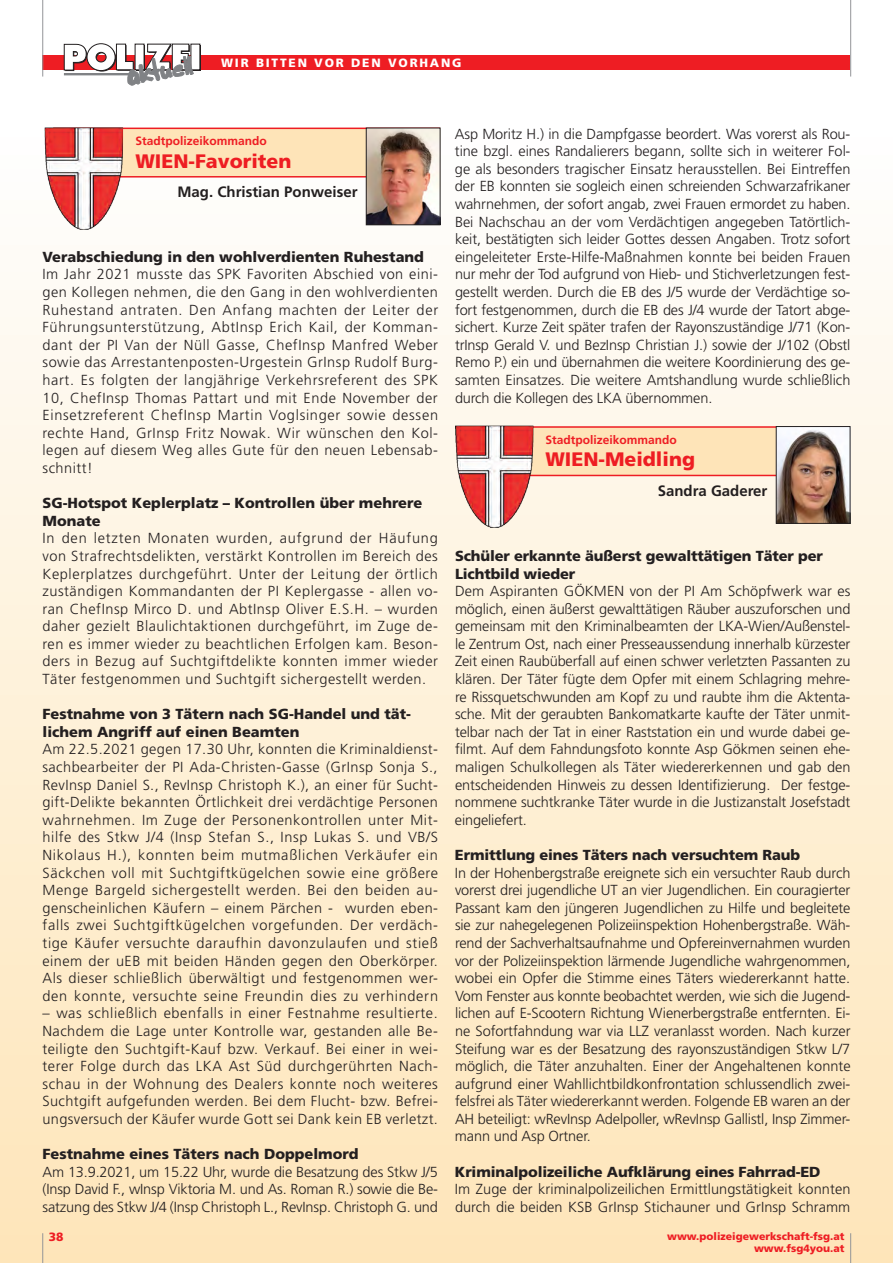
<style>
.page{position:relative;width:893px;height:1263px;background:#fff}
.page>*{position:absolute;margin:0;border:0;box-sizing:border-box;transform-origin:0 0}
.t1{font:900 19.5px "Frutiger";color:#ee1d23}
.t2{font:700 15px "Frutiger";color:#231f20}
.t3{font:300 14.55px/17.5px "Frutiger";letter-spacing:.005em;color:#231f20;text-align:justify}
.t4{font:900 14.55px/17.5px "Frutiger";color:#231f20}
.t5{font:700 12px "Frutiger";color:#ee1d23}
.t6{font:900 12px "Frutiger";letter-spacing:.15em;color:#fff}
.t7{font:900 12px "Frutiger";color:#ee1d23}
.t8{font:900 10.5px/12px "Frutiger";color:#ee1d23;text-align:right}
</style>
<div class="page">
<div style="left:0;top:128px;width:893px;height:1135px;background:linear-gradient(to bottom,#fefefd,#fee5b8)"></div>
<div style="left:43px;top:55px;width:807px;height:15px;background:#ee1d23"></div>
<hr style="left:42px;top:0;width:1px;height:77px;background:#939598">
<hr style="left:850px;top:0;width:1px;height:77px;background:#939598">
<hr style="left:42px;top:1233px;width:1px;height:30px;background:#939598">
<hr style="left:850px;top:1233px;width:1px;height:30px;background:#939598">
<div style="left:192px;top:45px;width:9px;height:26px;background:#231f20"></div>
<div style="left:191px;top:44px;width:9px;height:26px;background:#fff"></div>
<svg style="left:64px;top:43px;width:129px;height:42px"></svg>
<div style="left:54px;top:128px;width:385px;height:49px;background:#fee4b8"></div>
<div style="left:53px;top:128px;width:387px;height:50px;border:2px solid #ee1d23"></div>
<img style="left:45px;top:128px;width:78px;height:102px">
<img style="left:368px;top:130px;width:70px;height:93px">
<div style="left:366px;top:128px;width:74px;height:97px;border:1px solid #231f20"></div>
<div style="left:464px;top:427px;width:385px;height:48px;background:#fee4b8"></div>
<div style="left:463px;top:426px;width:387px;height:50px;border:2px solid #ee1d23"></div>
<img style="left:778px;top:428px;width:70px;height:94px">
<div style="left:776px;top:426px;width:74px;height:98px;border:1px solid #231f20"></div>
<img style="left:455px;top:426px;width:78px;height:102px">
<p class="t6" style="left:221px;top:56px;width:242px">WIR BITTEN VOR DEN VORHANG</p>
<p class="t5" style="left:135px;top:134px;width:133px">Stadtpolizeikommando</p>
<h1 class="t1" style="left:135px;top:149px;width:158px">WIEN-Favoriten</h1>
<p class="t2" style="left:177px;top:183px;width:182px">Mag. Christian Ponweiser</p>
<p class="t4" style="left:43px;top:248px;width:383px">Verabschiedung in den wohlverdienten Ruhestand</p>
<p class="t3" style="left:43px;top:266px;width:397px">Im Jahr 2021 musste das SPK Favoriten Abschied von eini&shy;gen Kollegen nehmen, die den Gang in den wohlverdienten Ruhestand antraten. Den Anfang machten der Leiter der Führungsunterstützung, AbtInsp Erich Kail, der Komman&shy;dant der PI Van der Nüll Gasse, ChefInsp Manfred Weber sowie das Arrestantenposten-Urgestein GrInsp Rudolf Burg&shy;hart. Es folgten der langjährige Verkehrsreferent des SPK 10, ChefInsp Thomas Pattart und mit Ende November der Einsetzreferent ChefInsp Martin Voglsinger sowie dessen rechte Hand, GrInsp Fritz Nowak. Wir wünschen den Kol&shy;legen auf diesem Weg alles Gute für den neuen Lebensab&shy;schnitt!</p>
<p class="t4" style="left:43px;top:494px;width:381px">SG-Hotspot Keplerplatz – Kontrollen über mehrere<br>Monate</p>
<p class="t3" style="left:43px;top:530px;width:397px">In den letzten Monaten wurden, aufgrund der Häufung von Strafrechtsdelikten, verstärkt Kontrollen im Bereich des Keplerplatzes durchgeführt. Unter der Leitung der örtlich zuständigen Kommandanten der PI Keplergasse - allen vo&shy;ran ChefInsp Mirco D. und AbtInsp Oliver E.S.H. – wurden daher gezielt Blaulichtaktionen durchgeführt, im Zuge de&shy;ren es immer wieder zu beachtlichen Erfolgen kam. Beson&shy;ders in Bezug auf Suchtgiftdelikte konnten immer wieder Täter festgenommen und Suchtgift sichergestellt werden.</p>
<p class="t4" style="left:43px;top:705px;width:370px">Festnahme von 3 Tätern nach SG-Handel und tät&shy;lichem Angriff auf einen Beamten</p>
<p class="t3" style="left:43px;top:741px;width:397px">Am 22.5.2021 gegen 17.30 Uhr, konnten die Kriminaldienst&shy;sachbearbeiter der PI Ada-Christen-Gasse (GrInsp Sonja S., RevInsp Daniel S., RevInsp Christoph K.), an einer für Sucht&shy;gift-Delikte bekannten Örtlichkeit drei verdächtige Personen wahrnehmen. Im Zuge der Personenkontrollen unter Mit&shy;hilfe des Stkw J/4 (Insp Stefan S., Insp Lukas S. und VB/S Nikolaus H.), konnten beim mutmaßlichen Verkäufer ein Säckchen voll mit Suchtgiftkügelchen sowie eine größere Menge Bargeld sichergestellt werden. Bei den beiden au&shy;genscheinlichen Käufern – einem Pärchen - wurden eben&shy;falls zwei Suchtgiftkügelchen vorgefunden. Der verdäch&shy;tige Käufer versuchte daraufhin davonzulaufen und stieß einem der uEB mit beiden Händen gegen den Oberkörper.<br>Als dieser schließlich überwältigt und festgenommen wer&shy;den konnte, versuchte seine Freundin dies zu verhindern</p>
<p class="t3" style="left:43px;top:1005px;width:397px">– was schließlich ebenfalls in einer Festnahme resultierte.<br>Nachdem die Lage unter Kontrolle war, gestanden alle Be&shy;teiligte den Suchtgift-Kauf bzw. Verkauf. Bei einer in wei&shy;terer Folge durch das LKA Ast Süd durchgerührten Nach&shy;schau in der Wohnung des Dealers konnte noch weiteres Suchtgift aufgefunden werden. Bei dem Flucht- bzw. Befrei&shy;ungsversuch der Käufer wurde Gott sei Dank kein EB verletzt.</p>
<p class="t4" style="left:43px;top:1145px;width:317px">Festnahme eines Täters nach Doppelmord</p>
<p class="t3" style="left:43px;top:1163px;width:397px">Am 13.9.2021, um 15.22 Uhr, wurde die Besatzung des Stkw J/5 (Insp David F., wInsp Viktoria M. und As. Roman R.) sowie die Be&shy;satzung des Stkw J/4 (Insp Christoph L., RevInsp. Christoph G. und</p>
<p class="t3" style="left:455px;top:125px;width:397px">Asp Moritz H.) in die Dampfgasse beordert. Was vorerst als Rou&shy;tine bzgl. eines Randalierers begann, sollte sich in weiterer Fol&shy;ge als besonders tragischer Einsatz herausstellen. Bei Eintreffen der EB konnten sie sogleich einen schreienden Schwarzafrikaner wahrnehmen, der sofort angab, zwei Frauen ermordet zu haben.<br>Bei Nachschau an der vom Verdächtigen angegeben Tatörtlich&shy;keit, bestätigten sich leider Gottes dessen Angaben. Trotz sofort eingeleiteter Erste-Hilfe-Maßnahmen konnte bei beiden Frauen nur mehr der Tod aufgrund von Hieb- und Stichverletzungen fest&shy;gestellt werden. Durch die EB des J/5 wurde der Verdächtige so&shy;fort festgenommen, durch die EB des J/4 wurde der Tatort abge&shy;sichert. Kurze Zeit später trafen der Rayonszuständige J/71 (Kon&shy;trInsp Gerald V. und BezInsp Christian J.) sowie der J/102 (Obstl Remo P.) ein und übernahmen die weitere Koordinierung des ge&shy;samten Einsatzes. Die weitere Amtshandlung wurde schließlich durch die Kollegen des LKA übernommen.</p>
<p class="t5" style="left:545px;top:433px;width:133px">Stadtpolizeikommando</p>
<h1 class="t1" style="left:545px;top:448px;width:151px">WIEN-Meidling</h1>
<p class="t2" style="left:658px;top:482px;width:111px">Sandra Gaderer</p>
<p class="t4" style="left:455px;top:547px;width:369px">Schüler erkannte äußerst gewalttätigen Täter per<br>Lichtbild wieder</p>
<p class="t3" style="left:455px;top:582px;width:397px">Dem Aspiranten GÖKMEN von der PI Am Schöpfwerk war es möglich, einen äußerst gewalttätigen Räuber auszuforschen und gemeinsam mit den Kriminalbeamten der LKA-Wien/Außenstel&shy;le Zentrum Ost, nach einer Presseaussendung innerhalb kürzester Zeit einen Raubüberfall auf einen schwer verletzten Passanten zu klären. Der Täter fügte dem Opfer mit einem Schlagring mehre&shy;re Rissquetschwunden am Kopf zu und raubte ihm die Aktenta&shy;sche. Mit der geraubten Bankomatkarte kaufte der Täter unmit&shy;telbar nach der Tat in einer Raststation ein und wurde dabei ge&shy;filmt. Auf dem Fahndungsfoto konnte Asp Gökmen seinen ehe&shy;maligen Schulkollegen als Täter wiedererkennen und gab den entscheidenden Hinweis zu dessen Identifizierung. Der festge&shy;nommene suchtkranke Täter wurde in die Justizanstalt Josefstadt eingeliefert.</p>
<p class="t4" style="left:455px;top:846px;width:347px">Ermittlung eines Täters nach versuchtem Raub</p>
<p class="t3" style="left:455px;top:864px;width:397px">In der Hohenbergstraße ereignete sich ein versuchter Raub durch vorerst drei jugendliche UT an vier Jugendlichen. Ein couragierter Passant kam den jüngeren Jugendlichen zu Hilfe und begleitete sie zur nahegelegenen Polizeiinspektion Hohenbergstraße. Wäh&shy;rend der Sachverhaltsaufnahme und Opfereinvernahmen wurden vor der Polizeiinspektion lärmende Jugendliche wahrgenommen, wobei ein Opfer die Stimme eines Täters wiedererkannt hatte.<br>Vom Fenster aus konnte beobachtet werden, wie sich die Jugend&shy;lichen auf E-Scootern Richtung Wienerbergstraße entfernten. Ei&shy;ne Sofortfahndung war via LLZ veranlasst worden. Nach kurzer Steifung war es der Besatzung des rayonszuständigen Stkw L/7 möglich, die Täter anzuhalten. Einer der Angehaltenen konnte aufgrund einer Wahllichtbildkonfrontation schlussendlich zwei&shy;felsfrei als Täter wiedererkannt werden. Folgende EB waren an der AH beteiligt: wRevInsp Adelpoller, wRevInsp Gallistl, Insp Zimmer&shy;mann und Asp Ortner.</p>
<p class="t4" style="left:455px;top:1163px;width:367px">Kriminalpolizeiliche Aufklärung eines Fahrrad-ED</p>
<p class="t3" style="left:455px;top:1181px;width:397px">Im Zuge der kriminalpolizeilichen Ermittlungstätigkeit konnten durch die beiden KSB GrInsp Stichauner und GrInsp Schramm</p>
<p class="t7" style="left:49px;top:1230px;width:16px">38</p>
<p class="t8" style="left:667px;top:1230px;width:179px">www.polizeigewerkschaft-fsg.at www.fsg4you.at</p>
</div>
